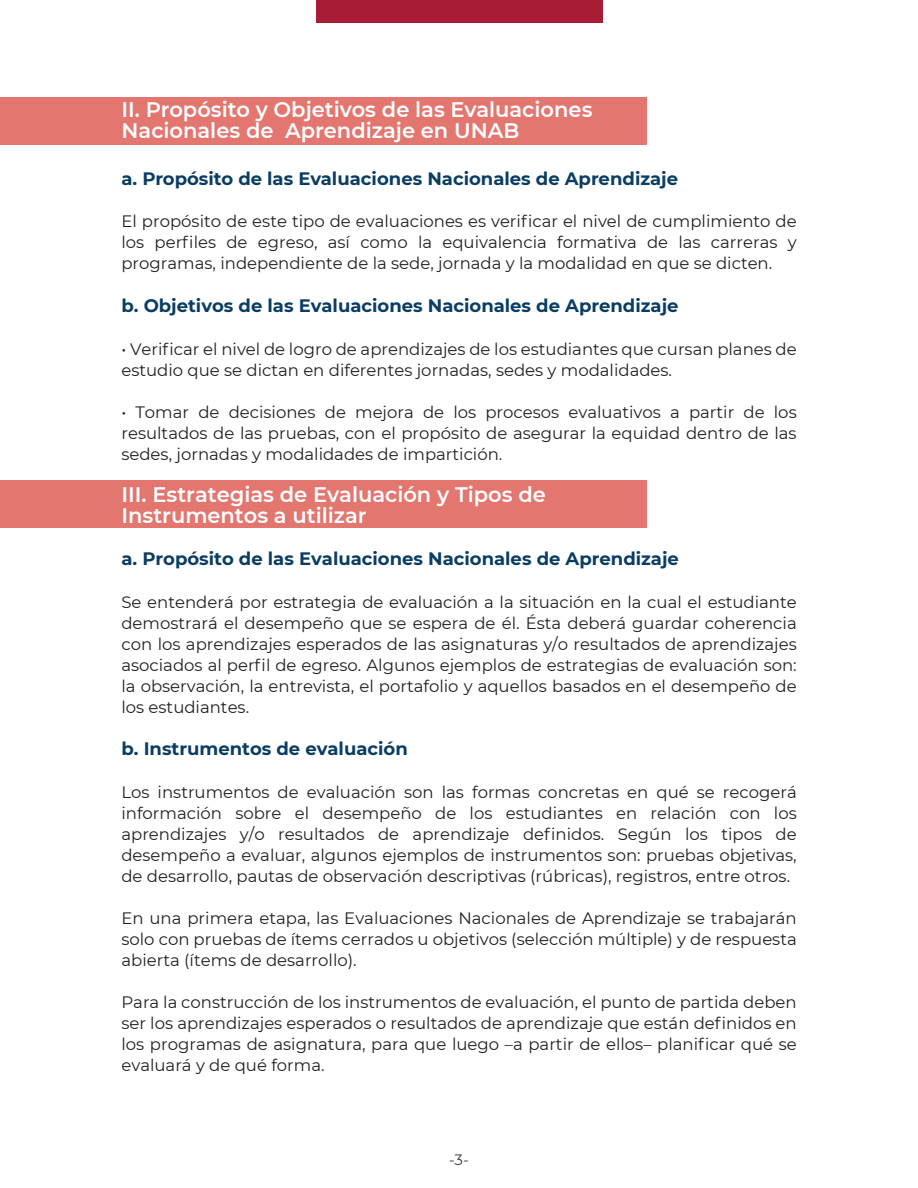
<style>
.page{position:relative;width:918px;height:1188px;background:#fff}
.page>*{position:absolute;margin:0;border:0;box-sizing:border-box;transform-origin:0 0}
.t1{font:600 21px/21px "Montserrat";color:#fff}
.t2{font:700 18px "Montserrat";color:#0a3d63}
.t3{font:16.5px/21px "Montserrat";color:#231f20;text-align:justify}
.t4{font:15px "Montserrat";color:#3e3e3f}
</style>
<div class="page">
<div style="left:0;top:97px;width:646px;height:48px;background:#e47670"></div>
<div style="left:0;top:480px;width:646px;height:48px;background:#e47670"></div>
<div style="left:316px;top:0;width:286px;height:22px;background:#a91c36"></div>
<p class="t1" style="left:122px;top:99px;width:472px">II. Propósito y Objetivos de las Evaluaciones<br>Nacionales de Aprendizaje en UNAB</p>
<p class="t2" style="left:121px;top:166px;width:558px">a. Propósito de las Evaluaciones Nacionales de Aprendizaje</p>
<p class="t3" style="left:121px;top:210px;width:677px">El propósito de este tipo de evaluaciones es verificar el nivel de cumplimiento de los perfiles de egreso, así como la equivalencia formativa de las carreras y programas, independiente de la sede, jornada y la modalidad en que se dicten.</p>
<p class="t2" style="left:121px;top:293px;width:559px">b. Objetivos de las Evaluaciones Nacionales de Aprendizaje</p>
<p class="t3" style="left:121px;top:338px;width:677px">• Verificar el nivel de logro de aprendizajes de los estudiantes que cursan planes de estudio que se dictan en diferentes jornadas, sedes y modalidades.</p>
<p class="t3" style="left:121px;top:401px;width:677px">• Tomar de decisiones de mejora de los procesos evaluativos a partir de los resultados de las pruebas, con el propósito de asegurar la equidad dentro de las sedes, jornadas y modalidades de impartición.</p>
<p class="t1" style="left:121px;top:483px;width:426px">III. Estrategias de Evaluación y Tipos de<br>Instrumentos a utilizar</p>
<p class="t2" style="left:121px;top:546px;width:559px">a. Propósito de las Evaluaciones Nacionales de Aprendizaje</p>
<p class="t3" style="left:121px;top:591px;width:677px">Se entenderá por estrategia de evaluación a la situación en la cual el estudiante demostrará el desempeño que se espera de él. Ésta deberá guardar coherencia con los aprendizajes esperados de las asignaturas y/o resultados de aprendizajes asociados al perfil de egreso. Algunos ejemplos de estrategias de evaluación son: la observación, la entrevista, el portafolio y aquellos basados en el desempeño de los estudiantes.</p>
<p class="t2" style="left:121px;top:736px;width:288px">b. Instrumentos de evaluación</p>
<p class="t3" style="left:121px;top:781px;width:677px">Los instrumentos de evaluación son las formas concretas en qué se recogerá información sobre el desempeño de los estudiantes en relación con los aprendizajes y/o resultados de aprendizaje definidos. Según los tipos de desempeño a evaluar, algunos ejemplos de instrumentos son: pruebas objetivas, de desarrollo, pautas de observación descriptivas (rúbricas), registros, entre otros.</p>
<p class="t3" style="left:121px;top:907px;width:677px">En una primera etapa, las Evaluaciones Nacionales de Aprendizaje se trabajarán solo con pruebas de ítems cerrados u objetivos (selección múltiple) y de respuesta abierta (ítems de desarrollo).</p>
<p class="t3" style="left:121px;top:991px;width:677px">Para la construcción de los instrumentos de evaluación, el punto de partida deben ser los aprendizajes esperados o resultados de aprendizaje que están definidos en los programas de asignatura, para que luego –a partir de ellos– planificar qué se evaluará y de qué forma.</p>
<p class="t4" style="left:449px;top:1149px;width:21px">-3-</p>
</div>
